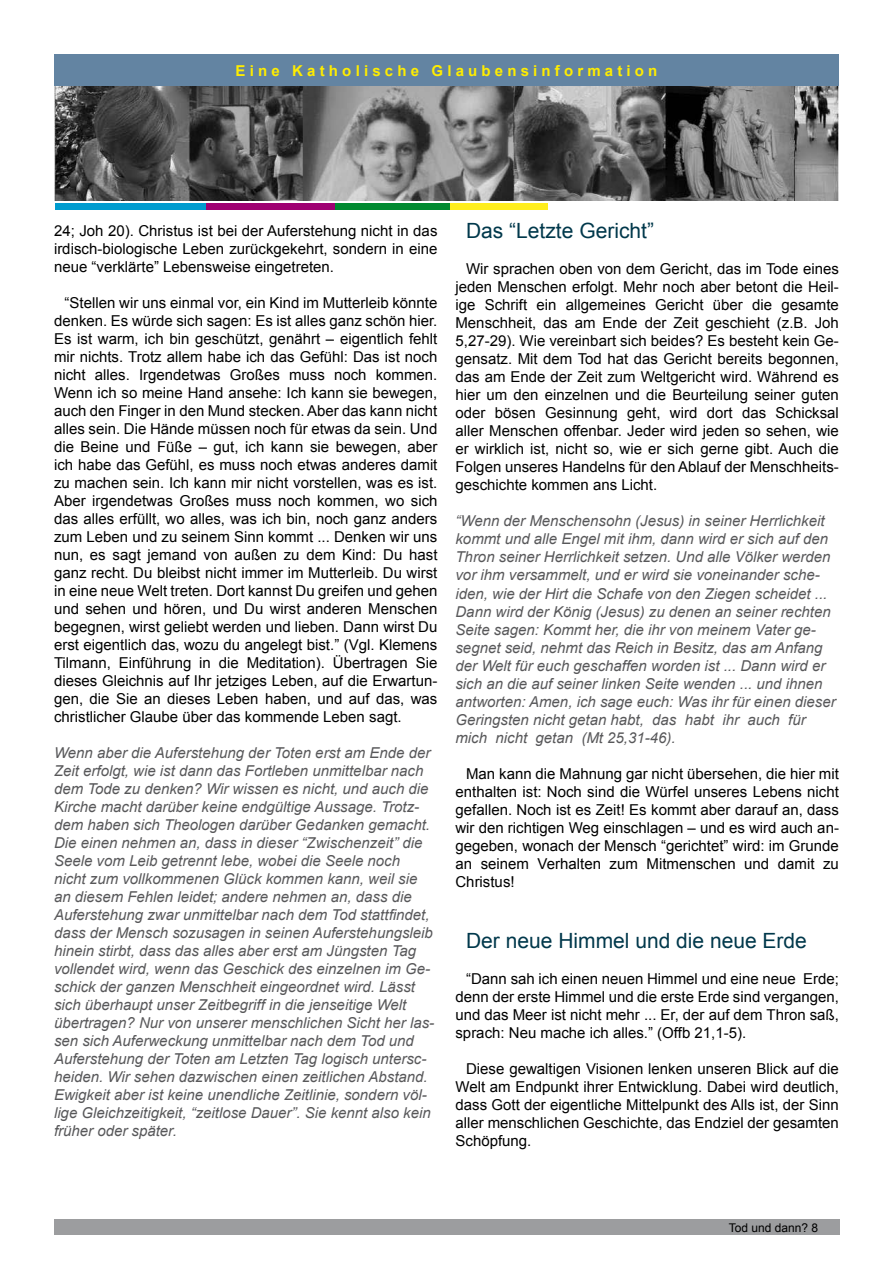
<style>
.page{position:relative;width:893px;height:1263px;background:#fff}
.page>*{position:absolute;margin:0;border:0;box-sizing:border-box;transform-origin:0 0}
.t1{font:21px "Arial";color:#00384b}
.t2{font:15px/18px "Arial";color:#000;text-align:justify}
.t3{font:italic 15px/18px "Arial";color:#58585a}
.t4{font:700 15px "Arial";color:#ffed00}
.t5{font:12px "Arial";color:#000}
</style>
<div class="page">
<div style="left:54px;top:54px;width:785px;height:33px;background:#6384a2"></div>
<img style="left:54px;top:87px;width:785px;height:114px">
<div style="left:55px;top:203px;width:151px;height:7px;background:#009ccf"></div>
<div style="left:206px;top:203px;width:129px;height:7px;background:#9f0072"></div>
<div style="left:335px;top:203px;width:116px;height:7px;background:#008a30"></div>
<div style="left:451px;top:203px;width:97px;height:7px;background:#ffee1d"></div>
<div style="left:54px;top:1219px;width:785px;height:16px;background:#9c9d9f"></div>
<p class="t4" style="left:236px;top:61px;width:423px">E i n e K a t h o l i s c h e G l a u b e n s i n f o r m a t i o n</p>
<p class="t2" style="left:54px;top:222px;width:385px">24; Joh 20). Christus ist bei der Auferstehung nicht in das irdisch-biologische Leben zurückgekehrt, sondern in eine neue “verklärte” Lebensweise eingetreten.</p>
<p class="t2" style="left:54px;top:294px;width:385px;text-indent:11px">“Stellen wir uns einmal vor, ein Kind im Mutterleib könnte denken. Es würde sich sagen: Es ist alles ganz schön hier.<br>Es ist warm, ich bin geschützt, genährt – eigentlich fehlt mir nichts. Trotz allem habe ich das Gefühl: Das ist noch nicht alles. Irgendetwas Großes muss noch kommen.<br>Wenn ich so meine Hand ansehe: Ich kann sie bewegen, auch den Finger in den Mund stecken. Aber das kann nicht alles sein. Die Hände müssen noch für etwas da sein. Und die Beine und Füße – gut, ich kann sie bewegen, aber ich habe das Gefühl, es muss noch etwas anderes damit zu machen sein. Ich kann mir nicht vorstellen, was es ist.<br>Aber irgendetwas Großes muss noch kommen, wo sich das alles erfüllt, wo alles, was ich bin, noch ganz anders zum Leben und zu seinem Sinn kommt ... Denken wir uns nun, es sagt jemand von außen zu dem Kind: Du hast ganz recht. Du bleibst nicht immer im Mutterleib. Du wirst in eine neue Welt treten. Dort kannst Du greifen und gehen und sehen und hören, und Du wirst anderen Menschen begegnen, wirst geliebt werden und lieben. Dann wirst Du erst eigentlich das, wozu du angelegt bist.” (Vgl. Klemens Tilmann, Einführung in die Meditation). Übertragen Sie dieses Gleichnis auf Ihr jetziges Leben, auf die Erwartun&shy;gen, die Sie an dieses Leben haben, und auf das, was christlicher Glaube über das kommende Leben sagt.</p>
<p class="t3" style="left:54px;top:744px;width:382px">Wenn aber die Auferstehung der Toten erst am Ende der Zeit erfolgt, wie ist dann das Fortleben unmittelbar nach dem Tode zu denken? Wir wissen es nicht, und auch die Kirche macht darüber keine endgültige Aussage. Trotz&shy;dem haben sich Theologen darüber Gedanken gemacht.<br>Die einen nehmen an, dass in dieser “Zwischenzeit” die Seele vom Leib getrennt lebe, wobei die Seele noch nicht zum vollkommenen Glück kommen kann, weil sie an diesem Fehlen leidet; andere nehmen an, dass die Auferstehung zwar unmittelbar nach dem Tod stattfindet, dass der Mensch sozusagen in seinen Auferstehungsleib hinein stirbt, dass das alles aber erst am Jüngsten Tag vollendet wird, wenn das Geschick des einzelnen im Ge&shy;schick der ganzen Menschheit eingeordnet wird. Lässt sich überhaupt unser Zeitbegriff in die jenseitige Welt übertragen? Nur von unserer menschlichen Sicht her las&shy;sen sich Auferweckung unmittelbar nach dem Tod und Auferstehung der Toten am Letzten Tag logisch untersc&shy;heiden. Wir sehen dazwischen einen zeitlichen Abstand.<br>Ewigkeit aber ist keine unendliche Zeitlinie, sondern völ&shy;lige Gleichzeitigkeit, “zeitlose Dauer”. Sie kennt also kein früher oder später.</p>
<h1 class="t1" style="left:466px;top:217px;width:189px">Das “Letzte Gericht”</h1>
<p class="t2" style="left:455px;top:260px;width:385px;text-indent:11px">Wir sprachen oben von dem Gericht, das im Tode eines jeden Menschen erfolgt. Mehr noch aber betont die Heil&shy;ige Schrift ein allgemeines Gericht über die gesamte Menschheit, das am Ende der Zeit geschieht (z.B. Joh 5,27-29). Wie vereinbart sich beides? Es besteht kein Ge&shy;gensatz. Mit dem Tod hat das Gericht bereits begonnen, das am Ende der Zeit zum Weltgericht wird. Während es hier um den einzelnen und die Beurteilung seiner guten oder bösen Gesinnung geht, wird dort das Schicksal aller Menschen offenbar. Jeder wird jeden so sehen, wie er wirklich ist, nicht so, wie er sich gerne gibt. Auch die Folgen unseres Handelns für den Ablauf der Menschheits&shy;geschichte kommen ans Licht.</p>
<p class="t3" style="left:455px;top:512px;width:382px">“Wenn der Menschensohn (Jesus) in seiner Herrlichkeit kommt und alle Engel mit ihm, dann wird er sich auf den Thron seiner Herrlichkeit setzen. Und alle Völker werden vor ihm versammelt, und er wird sie voneinander sche&shy;iden, wie der Hirt die Schafe von den Ziegen scheidet ...<br>Dann wird der König (Jesus) zu denen an seiner rechten Seite sagen: Kommt her, die ihr von meinem Vater ge&shy;segnet seid, nehmt das Reich in Besitz, das am Anfang der Welt für euch geschaffen worden ist ... Dann wird er sich an die auf seiner linken Seite wenden ... und ihnen antworten: Amen, ich sage euch: Was ihr für einen dieser Geringsten nicht getan habt, das habt ihr auch für mich nicht getan (Mt 25,31-46).</p>
<p class="t2" style="left:455px;top:764px;width:385px;text-indent:11px">Man kann die Mahnung gar nicht übersehen, die hier mit enthalten ist: Noch sind die Würfel unseres Lebens nicht gefallen. Noch ist es Zeit! Es kommt aber darauf an, dass wir den richtigen Weg einschlagen – und es wird auch an&shy;gegeben, wonach der Mensch “gerichtet” wird: im Grunde an seinem Verhalten zum Mitmenschen und damit zu Christus!</p>
<h1 class="t1" style="left:466px;top:926px;width:342px">Der neue Himmel und die neue Erde</h1>
<p class="t2" style="left:455px;top:970px;width:385px;text-indent:11px">“Dann sah ich einen neuen Himmel und eine neue Erde; denn der erste Himmel und die erste Erde sind vergangen, und das Meer ist nicht mehr ... Er, der auf dem Thron saß, sprach: Neu mache ich alles.” (Offb 21,1-5).</p>
<p class="t2" style="left:455px;top:1060px;width:385px;text-indent:11px">Diese gewaltigen Visionen lenken unseren Blick auf die Welt am Endpunkt ihrer Entwicklung. Dabei wird deutlich, dass Gott der eigentliche Mittelpunkt des Alls ist, der Sinn aller menschlichen Geschichte, das Endziel der gesamten Schöpfung.</p>
<p class="t5" style="left:729px;top:1220px;width:91px">Tod und dann? 8</p>
</div>
